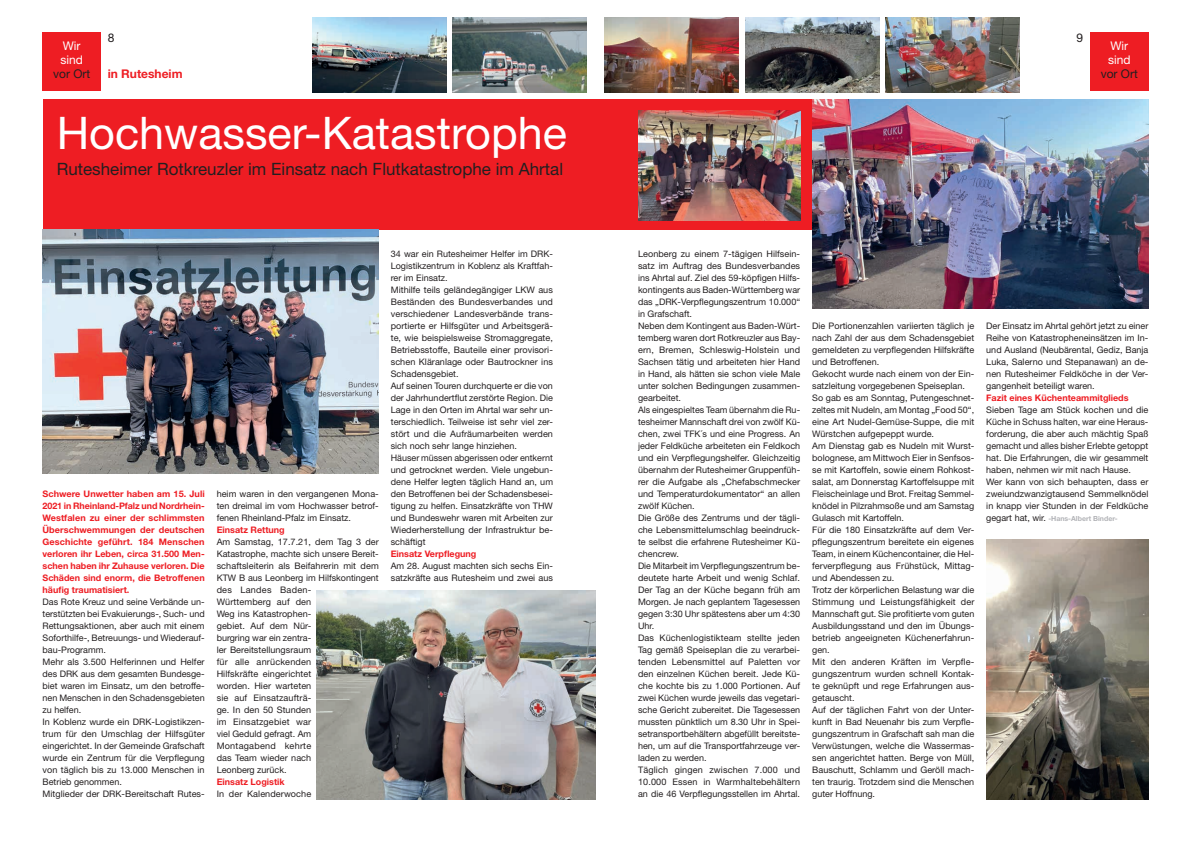
<style>
.page{position:relative;width:1191px;height:842px;background:#fff}
.page>*{position:absolute;margin:0;border:0;box-sizing:border-box;transform-origin:0 0}
.t1{font:45px "Helvetica Neue";color:#fff}
.t2{font:17px "Helvetica Neue";color:#231f20}
.t3{font:12px "Helvetica Neue";color:#231f20}
.t4{font:12px/14px "Helvetica Neue";color:#fff}
.t5{font:700 12px "Helvetica Neue";color:#ee1d23}
.t6{font:9px/12px "Helvetica Neue";color:#231f20}
.t7{font:700 9px/12px "Helvetica Neue";color:#ee1d23;text-align:justify}
.t8{font:700 7px "Helvetica Neue";color:#b2b3b7}
.s1{font-weight:400;font-size:9px;color:#231f20}
</style>
<div class="page">
<div style="left:43px;top:32px;width:58px;height:59px;background:#ee1d23"></div>
<div style="left:1090px;top:32px;width:58px;height:59px;background:#ee1d23"></div>
<div style="left:43px;top:99px;width:1105px;height:131px;background:#ee1d23"></div>
<img style="left:43px;top:230px;width:336px;height:243px">
<img style="left:812px;top:99px;width:336px;height:209px">
<img style="left:453px;top:18px;width:133px;height:75px">
<img style="left:312px;top:18px;width:134px;height:75px">
<img style="left:605px;top:18px;width:133px;height:75px">
<img style="left:745px;top:18px;width:134px;height:75px">
<img style="left:317px;top:591px;width:278px;height:208px">
<img style="left:885px;top:18px;width:134px;height:75px">
<img style="left:638px;top:111px;width:162px;height:109px">
<img style="left:986px;top:540px;width:162px;height:259px">
<h3 class="t4" style="left:60px;top:39px;width:24px">Wir sind</h3>
<h3 class="t3" style="left:53px;top:67px;width:39px">vor Ort</h3>
<h3 class="t3" style="left:108px;top:30px;width:8px">8</h3>
<h3 class="t3" style="left:1076px;top:30px;width:8px">9</h3>
<h3 class="t4" style="left:1108px;top:39px;width:24px">Wir sind</h3>
<h3 class="t5" style="left:108px;top:66px;width:76px">in Rutesheim</h3>
<h3 class="t3" style="left:1100px;top:67px;width:39px">vor Ort</h3>
<h1 class="t1" style="left:57px;top:106px;width:512px">Hochwasser-Katastrophe</h1>
<h2 class="t2" style="left:57px;top:159px;width:508px">Rutesheimer Rotkreuzler im Einsatz nach Flutkatastrophe im Ahrtal</h2>
<p class="t7" style="left:43px;top:488px;width:164px">Schwere Unwetter haben am 15. Juli 2021 in Rheinland-Pfalz und Nordrhein-Westfalen zu einer der schlimmsten Überschwemmungen der deutschen Geschichte geführt. 184 Menschen verloren ihr Leben, circa 31.500 Men&shy;schen haben ihr Zuhause verloren. Die Schäden sind enorm, die Betroffenen häufig traumatisiert.</p>
<p class="t6" style="left:43px;top:596px;width:164px">Das Rote Kreuz und seine Verbände un&shy;terstützten bei Evakuierungs-, Such- und Rettungsaktionen, aber auch mit einem Soforthilfe-, Betreuungs- und Wiederauf&shy;bau-Programm.<br>Mehr als 3.500 Helferinnen und Helfer des DRK aus dem gesamten Bundesge&shy;biet waren im Einsatz, um den betroffe&shy;nen Menschen in den Schadensgebieten zu helfen.<br>In Koblenz wurde ein DRK-Logistikzen&shy;trum für den Umschlag der Hilfsgüter eingerichtet. In der Gemeinde Grafschaft wurde ein Zentrum für die Verpflegung von täglich bis zu 13.000 Menschen in Betrieb genommen.<br>Mitglieder der DRK-Bereitschaft Rutes-</p>
<p class="t6" style="left:217px;top:488px;width:164px;text-align:justify">heim waren in den vergangenen Mona&shy;ten dreimal im vom Hochwasser betrof&shy;fenen Rheinland-Pfalz im Einsatz.</p>
<p class="t7" style="left:217px;top:524px;width:70px">Einsatz Rettung</p>
<p class="t6" style="left:217px;top:536px;width:164px">Am Samstag, 17.7.21, dem Tag 3 der<br>Katastrophe, machte sich unsere Bereit&shy;schaftsleiterin als Beifahrerin mit dem<br>KTW B aus Leonberg im Hilfskontingent des Landes Baden-<br>Württemberg auf den<br>Weg ins Katastrophen-<br>gebiet. Auf dem Nür-<br>burgring war ein zentra-<br>ler Bereitstellungsraum<br>für alle anrückenden<br>Hilfskräfte eingerichtet<br>worden. Hier warteten<br>sie auf Einsatzaufträ-<br>ge. In den 50 Stunden<br>im Einsatzgebiet war<br>viel Geduld gefragt. Am<br>Montagabend kehrte<br>das Team wieder nach<br>Leonberg zurück.</p>
<p class="t7" style="left:217px;top:776px;width:69px">Einsatz Logistik</p>
<p class="t6" style="left:217px;top:788px;width:96px">In der Kalenderwoche</p>
<p class="t6" style="left:391px;top:248px;width:164px">34 war ein Rutesheimer Helfer im DRK-Logistikzentrum in Koblenz als Kraftfah&shy;rer im Einsatz.<br>Mithilfe teils geländegängiger LKW aus Beständen des Bundesverbandes und verschiedener Landesverbände trans&shy;portierte er Hilfsgüter und Arbeitsgerä&shy;te, wie beispielsweise Stromaggregate, Betriebsstoffe, Bauteile einer provisori&shy;schen Kläranlage oder Bautrockner ins Schadensgebiet.<br>Auf seinen Touren durchquerte er die von der Jahrhundertflut zerstörte Region. Die Lage in den Orten im Ahrtal war sehr un&shy;terschiedlich. Teilweise ist sehr viel zer&shy;stört und die Aufräumarbeiten werden sich noch sehr lange hinziehen.<br>Häuser müssen abgerissen oder entkernt und getrocknet werden. Viele ungebun&shy;dene Helfer legten täglich Hand an, um den Betroffenen bei der Schadensbesei&shy;tigung zu helfen. Einsatzkräfte von THW und Bundeswehr waren mit Arbeiten zur Wiederherstellung der Infrastruktur be&shy;schäftigt</p>
<p class="t7" style="left:391px;top:548px;width:87px">Einsatz Verpflegung</p>
<p class="t6" style="left:391px;top:560px;width:164px">Am 28. August machten sich sechs Ein&shy;satzkräfte aus Rutesheim und zwei aus</p>
<p class="t6" style="left:638px;top:248px;width:164px">Leonberg zu einem 7-tägigen Hilfsein&shy;satz im Auftrag des Bundesverbandes ins Ahrtal auf. Ziel des 59-köpfigen Hilfs&shy;kontingents aus Baden-Württemberg war das „DRK-Verpflegungszentrum 10.000“ in Grafschaft.<br>Neben dem Kontingent aus Baden-Würt&shy;temberg waren dort Rotkreuzler aus Bay&shy;ern, Bremen, Schleswig-Holstein und Sachsen tätig und arbeiteten hier Hand in Hand, als hätten sie schon viele Male unter solchen Bedingungen zusammen&shy;gearbeitet.<br>Als eingespieltes Team übernahm die Ru&shy;tesheimer Mannschaft drei von zwölf Kü&shy;chen, zwei TFK´s und eine Progress. An jeder Feldküche arbeiteten ein Feldkoch und ein Verpflegungshelfer. Gleichzeitig übernahm der Rutesheimer Gruppenfüh&shy;rer die Aufgabe als „Chefabschmecker und Temperaturdokumentator“ an allen zwölf Küchen.<br>Die Größe des Zentrums und der tägli&shy;che Lebensmittelumschlag beeindruck&shy;te selbst die erfahrene Rutesheimer Kü&shy;chencrew.<br>Die Mitarbeit im Verpflegungszentrum be&shy;deutete harte Arbeit und wenig Schlaf.<br>Der Tag an der Küche begann früh am Morgen. Je nach geplantem Tagesessen gegen 3:30 Uhr spätestens aber um 4:30<br>Uhr.<br>Das Küchenlogistikteam stellte jeden Tag gemäß Speiseplan die zu verarbei&shy;tenden Lebensmittel auf Paletten vor den einzelnen Küchen bereit. Jede Kü&shy;che kochte bis zu 1.000 Portionen. Auf zwei Küchen wurde jeweils das vegetari&shy;sche Gericht zubereitet. Die Tagesessen mussten pünktlich um 8.30 Uhr in Spei&shy;setransportbehältern abgefüllt bereitste&shy;hen, um auf die Transportfahrzeuge ver&shy;laden zu werden.<br>Täglich gingen zwischen 7.000 und 10.000 Essen in Warmhaltebehältern an die 46 Verpflegungsstellen im Ahrtal.</p>
<p class="t6" style="left:812px;top:320px;width:164px">Die Portionenzahlen variierten täglich je nach Zahl der aus dem Schadensgebiet gemeldeten zu verpflegenden Hilfskräfte und Betroffenen.<br>Gekocht wurde nach einem von der Ein&shy;satzleitung vorgegebenen Speiseplan.<br>So gab es am Sonntag, Putengeschnet&shy;zeltes mit Nudeln, am Montag „Food 50“, eine Art Nudel-Gemüse-Suppe, die mit Würstchen aufgepeppt wurde.<br>Am Dienstag gab es Nudeln mit Wurst&shy;bolognese, am Mittwoch Eier in Senfsos&shy;se mit Kartoffeln, sowie einem Rohkost&shy;salat, am Donnerstag Kartoffelsuppe mit Fleischeinlage und Brot. Freitag Semmel&shy;knödel in Pilzrahmsoße und am Samstag Gulasch mit Kartoffeln.<br>Für die 180 Einsatzkräfte auf dem Ver&shy;pflegungszentrum bereitete ein eigenes Team, in einem Küchencontainer, die Hel&shy;ferverpflegung aus Frühstück, Mittag&shy;und Abendessen zu.<br>Trotz der körperlichen Belastung war die Stimmung und Leistungsfähigkeit der Mannschaft gut. Sie profitierte vom guten Ausbildungsstand und den im Übungs&shy;betrieb angeeigneten Küchenerfahrun&shy;gen.<br>Mit den anderen Kräften im Verpfle&shy;gungszentrum wurden schnell Kontak&shy;te geknüpft und rege Erfahrungen aus&shy;getauscht.<br>Auf der täglichen Fahrt von der Unter&shy;kunft in Bad Neuenahr bis zum Verpfle&shy;gungszentrum in Grafschaft sah man die Verwüstungen, welche die Wassermas&shy;sen angerichtet hatten. Berge von Müll, Bauschutt, Schlamm und Geröll mach&shy;ten traurig. Trotzdem sind die Menschen guter Hoffnung.</p>
<p class="t6" style="left:986px;top:320px;width:164px;text-align:justify">Der Einsatz im Ahrtal gehört jetzt zu einer Reihe von Katastropheneinsätzen im In&shy;und Ausland (Neubärental, Gediz, Banja Luka, Salerno und Stepanawan) an de&shy;nen Rutesheimer Feldköche in der Ver&shy;gangenheit beteiligt waren.</p>
<p class="t7" style="left:986px;top:392px;width:144px">Fazit eines Küchenteammitglieds</p>
<p class="t6" style="left:986px;top:404px;width:164px">Sieben Tage am Stück kochen und die Küche in Schuss halten, war eine Heraus&shy;forderung, die aber auch mächtig Spaß gemacht und alles bisher Erlebte getoppt hat. Die Erfahrungen, die wir gesammelt haben, nehmen wir mit nach Hause.<br>Wer kann von sich behaupten, dass er zweiundzwanzigtausend Semmelknödel in knapp vier Stunden in der Feldküche</p>
<p class="t8" style="left:986px;top:515px;width:133px"><span class="s1">gegart hat, wir.</span> -Hans-Albert Binder-</p>
</div>
